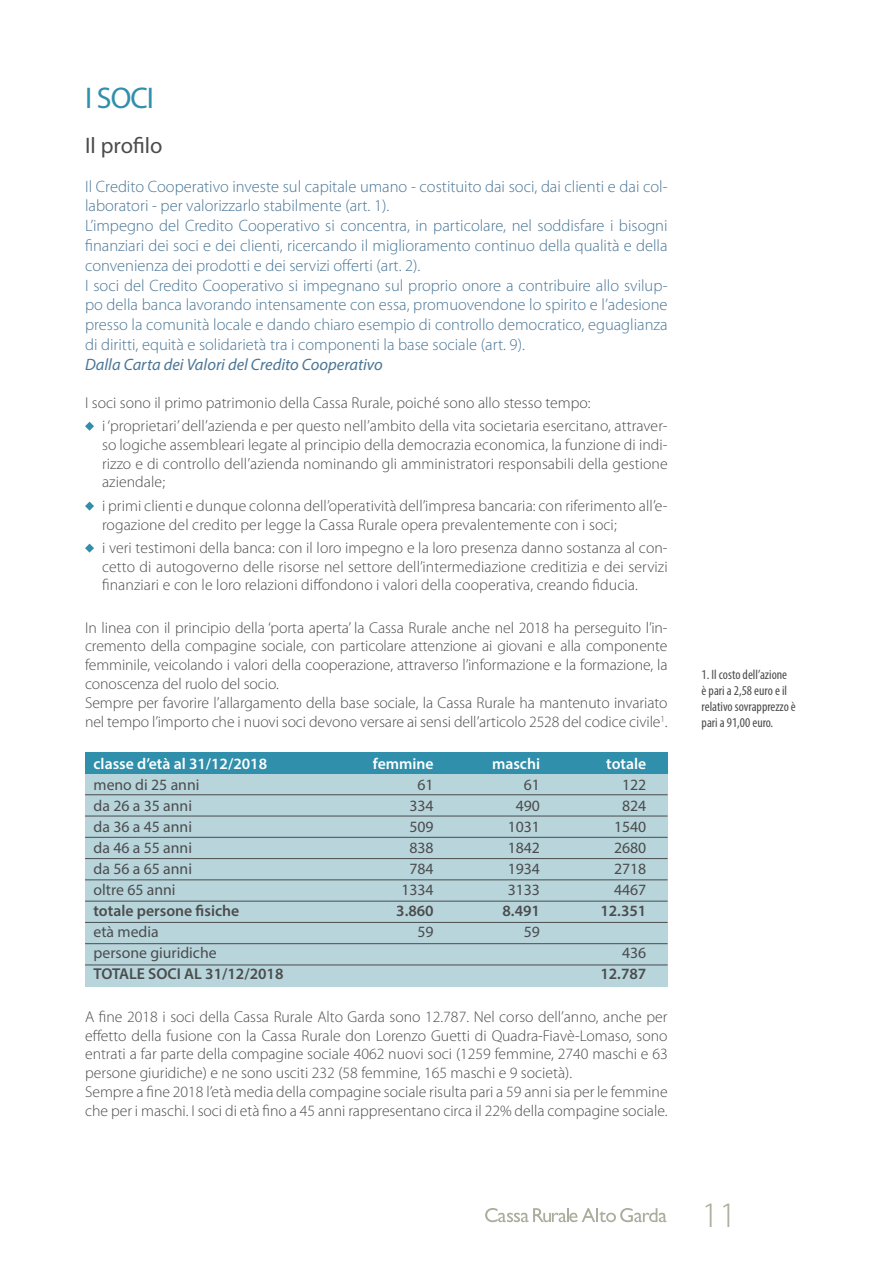
<style>
.page{position:relative;width:893px;height:1263px;background:#fff}
.page>*{position:absolute;margin:0;border:0;box-sizing:border-box;transform-origin:0 0}
.t1{font:300 36px "Myriad Pro";color:#acac9c}
.Titolo_1{font:30px "Myriad Pro";color:#308fab}
.Titolo_2{font:22.5px "Myriad Pro";color:#4b4c4d}
.Testo{font:300 16.5px/19.8px "Myriad Pro";color:#4a7696;text-align:justify}
.Testo-2{font:italic 16.5px "Myriad Pro";color:#4a7696}
.Testo-3{font:300 15.75px/18.9px "Myriad Pro";color:#4b4c4d;text-align:justify}
.Elenco_Puntato{font:300 15.75px/18.9px "Myriad Pro";letter-spacing:.005em;color:#4b4c4d;text-align:justify}
.Testo-4{font:15.75px "Myriad Pro";color:#4b4c4d}
.Testo-5{font:600 15.75px "Myriad Pro";color:#4b4c4d}
.Testo-6{font:600 15.75px "Myriad Pro";color:#fff}
.Note_Sinistra{font:condensed 13.5px/16.2px "Myriad Pro";color:#4b4c4d}
</style>
<div class="page">
<svg style="left:485px;top:1208px;width:181px;height:14px"></svg>
<svg style="left:85px;top:422px;width:9px;height:9px"></svg>
<svg style="left:85px;top:502px;width:9px;height:9px"></svg>
<svg style="left:85px;top:544px;width:9px;height:9px"></svg>
<div style="left:85px;top:753px;width:583px;height:233px;background:#b8d5db"></div>
<hr style="left:85px;top:794px;width:583px;height:1px;background:#4b4c4d">
<hr style="left:85px;top:816px;width:583px;height:1px;background:#4b4c4d">
<div style="left:85px;top:753px;width:583px;height:21px;background:#308fab"></div>
<hr style="left:85px;top:837px;width:583px;height:1px;background:#4b4c4d">
<hr style="left:85px;top:858px;width:583px;height:1px;background:#4b4c4d">
<hr style="left:85px;top:879px;width:583px;height:1px;background:#4b4c4d">
<hr style="left:85px;top:901px;width:583px;height:1px;background:#4b4c4d">
<hr style="left:85px;top:922px;width:583px;height:1px;background:#4b4c4d">
<hr style="left:85px;top:943px;width:583px;height:1px;background:#4b4c4d">
<hr style="left:85px;top:965px;width:583px;height:1px;background:#4b4c4d">
<p class="Titolo_1" style="left:85px;top:79px;width:71px">I SOCI</p>
<p class="Titolo_2" style="left:85px;top:132px;width:79px">Il profilo</p>
<p class="Testo" style="left:85px;top:176px;width:584px">Il Credito Cooperativo investe sul capitale umano - costituito dai soci, dai clienti e dai col&shy;laboratori - per valorizzarlo stabilmente (art. 1).</p>
<p class="Testo" style="left:85px;top:216px;width:584px">L’impegno del Credito Cooperativo si concentra, in particolare, nel soddisfare i bisogni finanziari dei soci e dei clienti, ricercando il miglioramento continuo della qualità e della convenienza dei prodotti e dei servizi offerti (art. 2).</p>
<p class="Testo" style="left:85px;top:275px;width:584px">I soci del Credito Cooperativo si impegnano sul proprio onore a contribuire allo svilup&shy;po della banca lavorando intensamente con essa, promuovendone lo spirito e l’adesione presso la comunità locale e dando chiaro esempio di controllo democratico, eguaglianza di diritti, equità e solidarietà tra i componenti la base sociale (art. 9).</p>
<p class="Testo-2" style="left:85px;top:354px;width:299px">Dalla Carta dei Valori del Credito Cooperativo</p>
<p class="Testo-3" style="left:85px;top:393px;width:507px">I soci sono il primo patrimonio della Cassa Rurale, poiché sono allo stesso tempo:</p>
<p class="Elenco_Puntato" style="left:102px;top:416px;width:567px">i ‘proprietari’ dell’azienda e per questo nell’ambito della vita societaria esercitano, attraver&shy;so logiche assembleari legate al principio della democrazia economica, la funzione di indi&shy;rizzo e di controllo dell’azienda nominando gli amministratori responsabili della gestione aziendale;</p>
<p class="Elenco_Puntato" style="left:102px;top:496px;width:567px">i primi clienti e dunque colonna dell’operatività dell’impresa bancaria: con riferimento all’e&shy;rogazione del credito per legge la Cassa Rurale opera prevalentemente con i soci;</p>
<p class="Elenco_Puntato" style="left:102px;top:538px;width:567px">i veri testimoni della banca: con il loro impegno e la loro presenza danno sostanza al con&shy;cetto di autogoverno delle risorse nel settore dell’intermediazione creditizia e dei servizi finanziari e con le loro relazioni diffondono i valori della cooperativa, creando fiducia.</p>
<p class="Testo-3" style="left:85px;top:618px;width:584px">In linea con il principio della ‘porta aperta’ la Cassa Rurale anche nel 2018 ha perseguito l’in&shy;cremento della compagine sociale, con particolare attenzione ai giovani e alla componente femminile, veicolando i valori della cooperazione, attraverso l’informazione e la formazione, la conoscenza del ruolo del socio.</p>
<p class="Testo-3" style="left:85px;top:694px;width:584px">Sempre per favorire l’allargamento della base sociale, la Cassa Rurale ha mantenuto invariato nel tempo l’importo che i nuovi soci devono versare ai sensi dell’articolo 2528 del codice civile<sup>1</sup>.</p>
<p class="Testo-6" style="left:94px;top:754px;width:175px">classe d’età al 31/12/2018</p>
<p class="Testo-6" style="left:373px;top:754px;width:62px">femmine</p>
<p class="Testo-6" style="left:492px;top:754px;width:50px">maschi</p>
<p class="Testo-6" style="left:606px;top:754px;width:42px">totale</p>
<p class="Testo-4" style="left:94px;top:775px;width:107px">meno di 25 anni</p>
<p class="Testo-4" style="left:418px;top:775px;width:18px">61</p>
<p class="Testo-4" style="left:524px;top:775px;width:18px">61</p>
<p class="Testo-4" style="left:622px;top:775px;width:26px">122</p>
<p class="Testo-4" style="left:94px;top:796px;width:100px">da 26 a 35 anni</p>
<p class="Testo-4" style="left:409px;top:796px;width:26px">334</p>
<p class="Testo-4" style="left:516px;top:796px;width:26px">490</p>
<p class="Testo-4" style="left:622px;top:796px;width:26px">824</p>
<p class="Testo-4" style="left:94px;top:817px;width:100px">da 36 a 45 anni</p>
<p class="Testo-4" style="left:409px;top:817px;width:26px">509</p>
<p class="Testo-4" style="left:508px;top:817px;width:34px">1031</p>
<p class="Testo-4" style="left:614px;top:817px;width:34px">1540</p>
<p class="Testo-4" style="left:94px;top:838px;width:100px">da 46 a 55 anni</p>
<p class="Testo-4" style="left:409px;top:838px;width:26px">838</p>
<p class="Testo-4" style="left:508px;top:838px;width:34px">1842</p>
<p class="Testo-4" style="left:614px;top:838px;width:34px">2680</p>
<p class="Testo-4" style="left:94px;top:859px;width:100px">da 56 a 65 anni</p>
<p class="Testo-4" style="left:409px;top:859px;width:26px">784</p>
<p class="Testo-4" style="left:508px;top:859px;width:34px">1934</p>
<p class="Testo-4" style="left:614px;top:859px;width:34px">2718</p>
<p class="Testo-4" style="left:94px;top:880px;width:84px">oltre 65 anni</p>
<p class="Testo-4" style="left:401px;top:880px;width:34px">1334</p>
<p class="Testo-4" style="left:508px;top:880px;width:34px">3133</p>
<p class="Testo-4" style="left:614px;top:880px;width:34px">4467</p>
<p class="Testo-5" style="left:94px;top:901px;width:147px">totale persone fisiche</p>
<p class="Testo-5" style="left:396px;top:901px;width:39px">3.860</p>
<p class="Testo-5" style="left:503px;top:901px;width:39px">8.491</p>
<p class="Testo-5" style="left:600px;top:901px;width:47px">12.351</p>
<p class="Testo-4" style="left:94px;top:922px;width:67px">età media</p>
<p class="Testo-4" style="left:418px;top:922px;width:18px">59</p>
<p class="Testo-4" style="left:524px;top:922px;width:18px">59</p>
<p class="Testo-4" style="left:94px;top:943px;width:125px">persone giuridiche</p>
<p class="Testo-4" style="left:622px;top:943px;width:26px">436</p>
<p class="Testo-5" style="left:94px;top:964px;width:191px">TOTALE SOCI AL 31/12/2018</p>
<p class="Testo-5" style="left:600px;top:964px;width:47px">12.787</p>
<p class="Testo-3" style="left:85px;top:1007px;width:584px">A fine 2018 i soci della Cassa Rurale Alto Garda sono 12.787. Nel corso dell’anno, anche per effetto della fusione con la Cassa Rurale don Lorenzo Guetti di Quadra-Fiavè-Lomaso, sono entrati a far parte della compagine sociale 4062 nuovi soci (1259 femmine, 2740 maschi e 63 persone giuridiche) e ne sono usciti 232 (58 femmine, 165 maschi e 9 società).</p>
<p class="Testo-3" style="left:85px;top:1083px;width:584px">Sempre a fine 2018 l’età media della compagine sociale risulta pari a 59 anni sia per le femmine che per i maschi. I soci di età fino a 45 anni rappresentano circa il 22% della compagine sociale.</p>
<p class="Note_Sinistra" style="left:702px;top:666px;width:96px">1. Il costo dell’azione<br>è pari a 2,58 euro e il relativo sovrapprezzo è pari a 91,00 euro.</p>
<h1 class="t1" style="left:702px;top:1196px;width:37px">11</h1>
</div>
